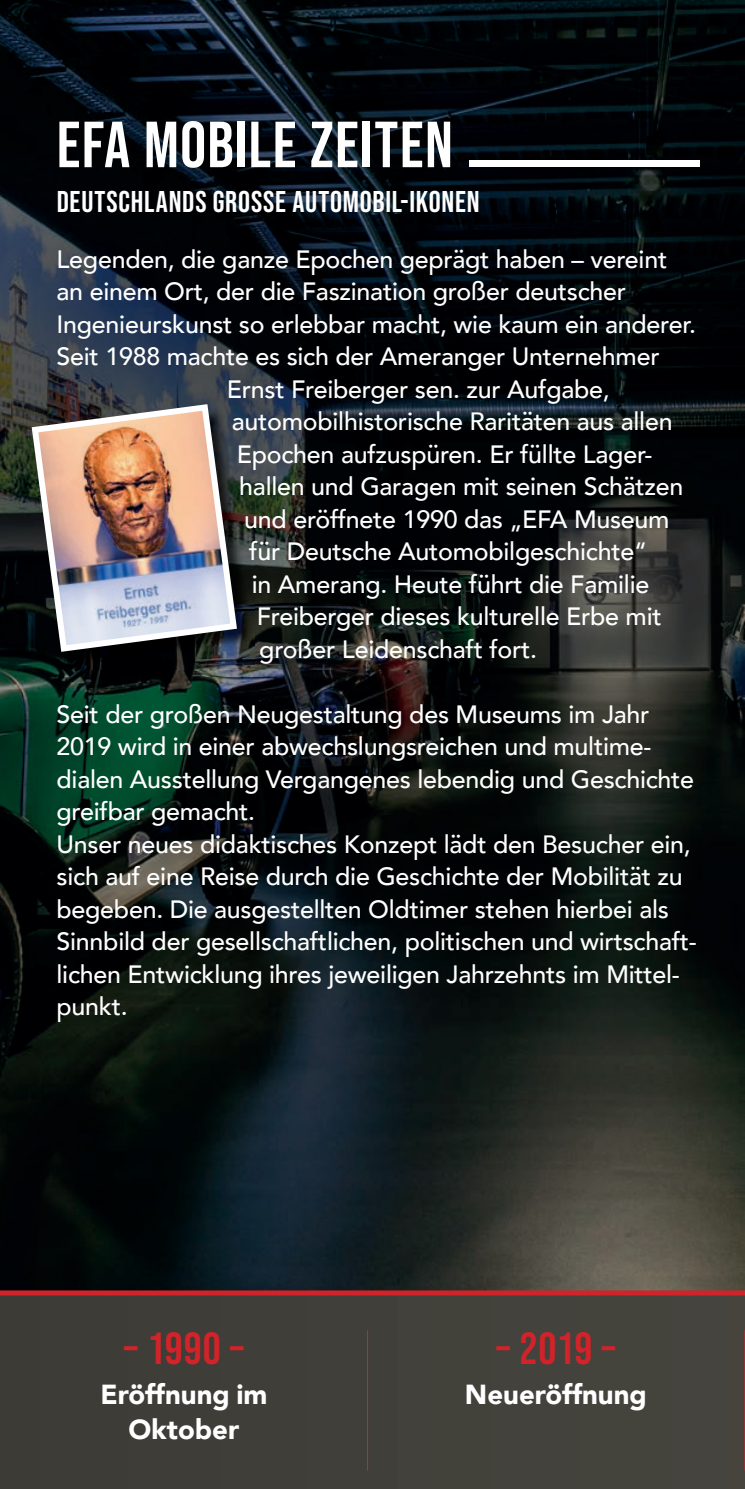
<style>
.page{position:relative;width:745px;height:1489px;background:#fff}
.page>*{position:absolute;margin:0;border:0;box-sizing:border-box;transform-origin:0 0}
.t1{font:65px "Bebas Neue";letter-spacing:.02em;color:#fff}
.t2{font:45px "Bebas Neue";letter-spacing:.01em;color:#d1232a}
.t3{font:30px "Bebas Neue";letter-spacing:.025em;color:#fff}
.t4{font:900 27.5px/35px "Avenir";color:#fff;text-align:center}
.t5{font:500 25px/32.5px "Avenir";letter-spacing:-.01em;color:#fff}
</style>
<div class="page">
<img style="left:0;top:0;width:744px;height:1290px">
<div style="left:0;top:1292px;width:744px;height:196px;background:#413f39"></div>
<div style="left:0;top:1290px;width:744px;height:5px;background:#d1232a"></div>
<img style="left:34px;top:407px;width:220px;height:262px">
<img style="left:28px;top:401px;width:212px;height:254px">
<div style="left:468px;top:160px;width:231px;height:7px;background:#fff"></div>
<hr style="left:367px;top:1329px;width:1px;height:141px;background:#d1232a">
<hr style="left:744px;top:1329px;width:1px;height:141px;background:#d1232a">
<h1 class="t1" style="left:57px;top:108px;width:397px">EFA MOBILE ZEITEN</h1>
<p class="t3" style="left:57px;top:185px;width:424px">DEUTSCHLANDS GROSSE AUTOMOBIL-IKONEN</p>
<p class="t5" style="left:57px;top:241px;width:611px">Legenden, die ganze Epochen geprägt haben – vereint</p>
<p class="t5" style="left:57px;top:274px;width:570px">an einem Ort, der die Faszination großer deutscher</p>
<p class="t5" style="left:57px;top:306px;width:640px">Ingenieurskunst so erlebbar macht, wie kaum ein anderer.</p>
<p class="t5" style="left:57px;top:339px;width:604px">Seit 1988 machte es sich der Ameranger Unternehmer</p>
<p class="t5" style="left:227px;top:371px;width:384px">Ernst Freiberger sen. zur Aufgabe,</p>
<p class="t5" style="left:232px;top:404px;width:442px">automobilhistorische Raritäten aus allen</p>
<p class="t5" style="left:237px;top:436px;width:417px">Epochen aufzuspüren. Er füllte Lager-</p>
<p class="t5" style="left:239px;top:469px;width:445px">hallen und Garagen mit seinen Schätzen</p>
<p class="t5" style="left:244px;top:501px;width:426px">und eröffnete 1990 das „EFA Museum</p>
<p class="t5" style="left:249px;top:534px;width:399px">für Deutsche Automobilgeschichte“</p>
<p class="t5" style="left:252px;top:566px;width:399px">in Amerang. Heute führt die Familie</p>
<p class="t5" style="left:257px;top:599px;width:406px">Freiberger dieses kulturelle Erbe mit</p>
<p class="t5" style="left:259px;top:631px;width:279px">großer Leidenschaft fort.</p>
<p class="t5" style="left:57px;top:696px;width:641px">Seit der großen Neugestaltung des Museums im Jahr 2019 wird in einer abwechslungsreichen und multime&shy;dialen Ausstellung Vergangenes lebendig und Geschichte greifbar gemacht.<br>Unser neues didaktisches Konzept lädt den Besucher ein, sich auf eine Reise durch die Geschichte der Mobilität zu begeben. Die ausgestellten Oldtimer stehen hierbei als Sinnbild der gesellschaftlichen, politischen und wirtschaft&shy;lichen Entwicklung ihres jeweiligen Jahrzehnts im Mittel&shy;punkt.</p>
<h2 class="t2" style="left:124px;top:1322px;width:121px">– 1990 –</h2>
<p class="t4" style="left:100px;top:1375px;width:168px">Eröffnung im<br>Oktober</p>
<h2 class="t2" style="left:496px;top:1322px;width:120px">– 2019 –</h2>
<p class="t4" style="left:464px;top:1375px;width:183px">Neueröffnung</p>
</div>
